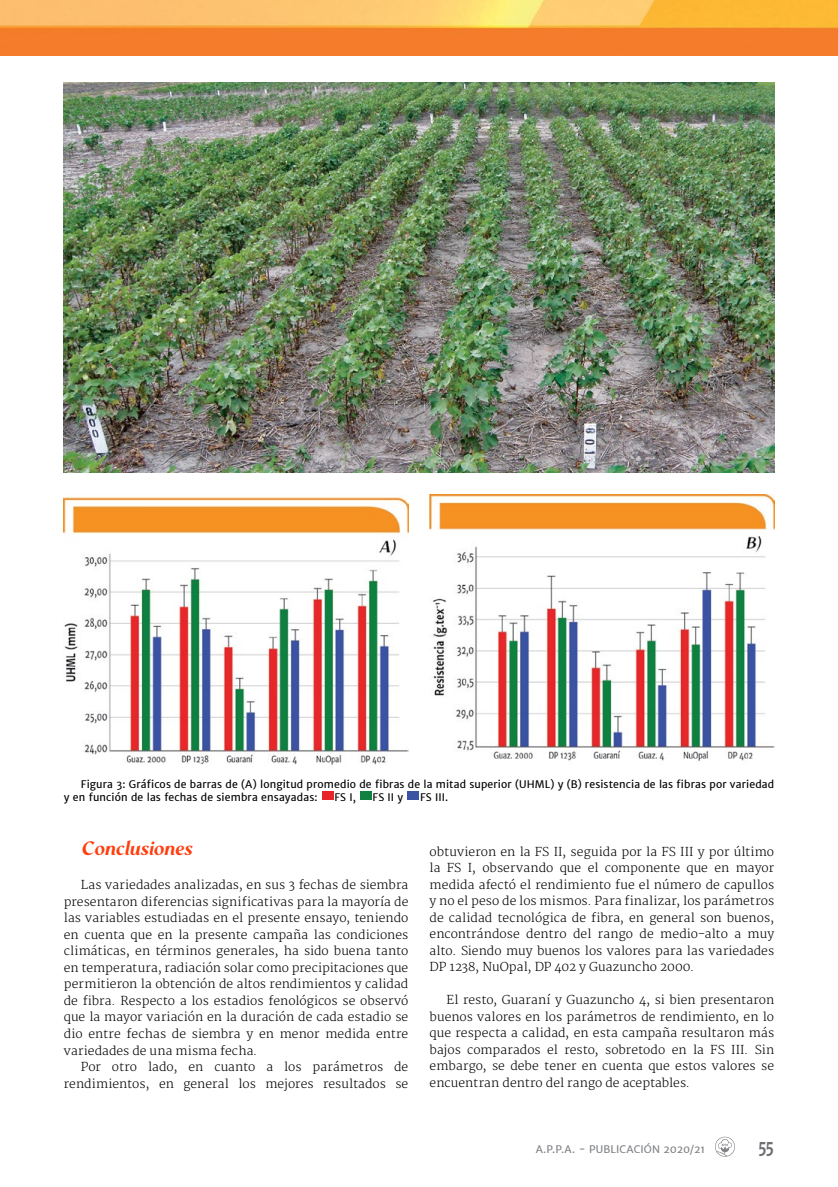
<style>
.page{position:relative;width:838px;height:1187px;background:#fff}
.page>*{position:absolute;margin:0;border:0;box-sizing:border-box;transform-origin:0 0}
.t1{font:italic 800 19.5px "Mondia";letter-spacing:.01em;color:#ff3d0e}
.t2{font:700 18px "Merriweather Sans";color:#6d6e71;scale:.75 1}
.t3{font:300 12px/16.5px "Merriweather";letter-spacing:.005em;color:#000;text-align:justify}
.t4{font:10.5px/12.6px "Merriweather Sans";letter-spacing:.015em;color:#000}
.t5{font:10.5px "Merriweather Sans";letter-spacing:.01em;color:#808285}
</style>
<div class="page">
<svg style="left:715px;top:1136px;width:20px;height:20px"></svg>
<img style="left:0;top:0;width:838px;height:55px">
<img style="left:64px;top:82px;width:710px;height:390px">
<div style="left:322px;top:791px;width:11px;height:9px;background:#e82529"></div>
<div style="left:360px;top:791px;width:11px;height:9px;background:#108141"></div>
<div style="left:408px;top:791px;width:11px;height:9px;background:#3a53a3"></div>
<img style="left:64px;top:496px;width:344px;height:269px">
<img style="left:429px;top:494px;width:345px;height:267px">
<p class="t4" style="left:64px;top:777px;width:712px;text-indent:17px">Figura 3: Gráficos de barras de (A) longitud promedio de fibras de la mitad superior (UHML) y (B) resistencia de las fibras por variedad y en función de las fechas de siembra ensayadas:</p>
<p class="t4" style="left:334px;top:790px;width:23px">FS I,</p>
<p class="t4" style="left:372px;top:790px;width:32px">FS II y</p>
<p class="t4" style="left:420px;top:790px;width:30px">FS III.</p>
<h1 class="t1" style="left:81px;top:836px;width:113px">Conclusiones</h1>
<p class="t3" style="left:64px;top:877px;width:346px;text-indent:17px">Las variedades analizadas, en sus 3 fechas de siembra presentaron diferencias significativas para la mayoría de las variables estudiadas en el presente ensayo, teniendo en cuenta que en la presente campaña las condiciones climáticas, en términos generales, ha sido buena tanto en temperatura, radiación solar como precipitaciones que permitieron la obtención de altos rendimientos y calidad de fibra. Respecto a los estadios fenológicos se observó que la mayor variación en la duración de cada estadio se dio entre fechas de siembra y en menor medida entre variedades de una misma fecha.</p>
<p class="t3" style="left:64px;top:1058px;width:346px;text-align:right">Por otro lado, en cuanto a los parámetros de rendimientos, en general los mejores resultados se</p>
<p class="t3" style="left:429px;top:843px;width:346px">obtuvieron en la FS II, seguida por la FS III y por último la FS I, observando que el componente que en mayor medida afectó el rendimiento fue el número de capullos y no el peso de los mismos. Para finalizar, los parámetros de calidad tecnológica de fibra, en general son buenos, encontrándose dentro del rango de medio-alto a muy alto. Siendo muy buenos los valores para las variedades DP 1238, NuOpal, DP 402 y Guazuncho 2000.</p>
<p class="t3" style="left:429px;top:992px;width:346px;text-indent:17px">El resto, Guaraní y Guazuncho 4, si bien presentaron buenos valores en los parámetros de rendimiento, en lo que respecta a calidad, en esta campaña resultaron más bajos comparados el resto, sobretodo en la FS III. Sin embargo, se debe tener en cuenta que estos valores se encuentran dentro del rango de aceptables.</p>
<p class="t5" style="left:535px;top:1141px;width:171px">A.P.P.A. - PUBLICACIÓN 2020/21</p>
<h2 class="t2" style="left:758px;top:1134px;width:23px">55</h2>
</div>
